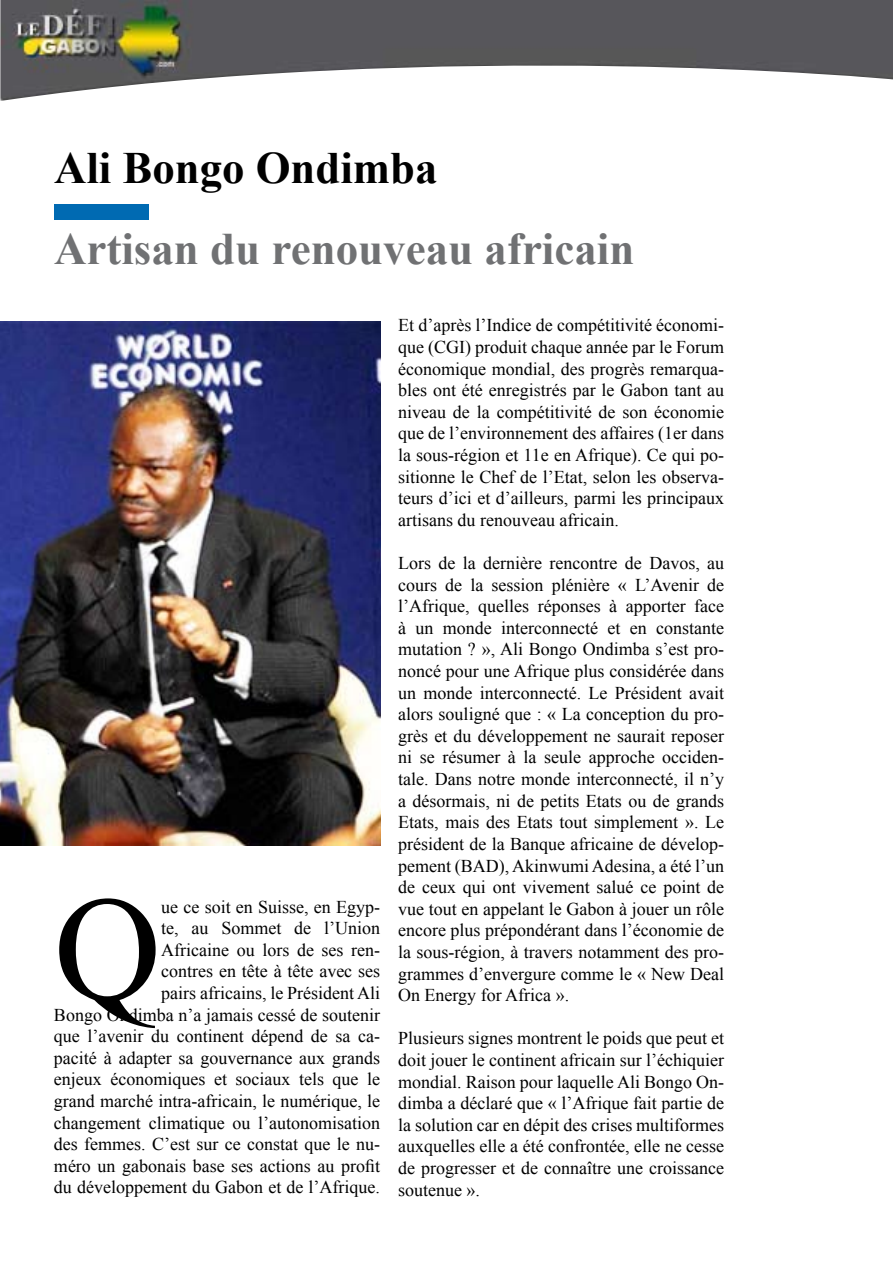
<style>
.page{position:relative;width:893px;height:1263px;background:#fff}
.page>*{position:absolute;margin:0;border:0;box-sizing:border-box;transform-origin:0 0}
.t1{font:148.5px "Times New Roman";color:#000}
.t2{font:700 45px "Times New Roman";color:#707173}
.t3{font:700 44.85px "Times New Roman";color:#000}
.t4{font:18px/21.6px "Times New Roman";color:#000;text-align:justify}
</style>
<div class="page">
<img style="left:0;top:0;width:893px;height:101px">
<div style="left:54px;top:204px;width:95px;height:16px;background:#006ab2"></div>
<img style="left:0;top:322px;width:380px;height:523px">
<h3 class="t3" style="left:54px;top:136px;width:385px">Ali Bongo Ondimba</h3>
<h2 class="t2" style="left:54px;top:217px;width:582px">Artisan du renouveau africain</h2>
<h1 class="t1" style="left:54px;top:844px;width:109px">Q</h1>
<p class="t4" style="left:54px;top:895px;width:328px;text-align:right">ue ce soit en Suisse, en Egyp-<br>te, au Sommet de l’Union<br>Africaine ou lors de ses ren-<br>contres en tête à tête avec ses<br>pairs africains, le Président Ali<br>Bongo Ondimba n’a jamais cessé de soutenir que l’avenir du continent dépend de sa ca&shy;pacité à adapter sa gouvernance aux grands enjeux économiques et sociaux tels que le grand marché intra-africain, le numérique, le changement climatique ou l’autonomisation des femmes. C’est sur ce constat que le nu&shy;méro un gabonais base ses actions au profit du développement du Gabon et de l’Afrique.</p>
<p class="t4" style="left:398px;top:314px;width:328px">Et d’après l’Indice de compétitivité économi&shy;que (CGI) produit chaque année par le Forum économique mondial, des progrès remarqua&shy;bles ont été enregistrés par le Gabon tant au niveau de la compétitivité de son économie que de l’environnement des affaires (1er dans la sous-région et 11e en Afrique). Ce qui po&shy;sitionne le Chef de l’Etat, selon les observa&shy;teurs d’ici et d’ailleurs, parmi les principaux artisans du renouveau africain.</p>
<p class="t4" style="left:398px;top:552px;width:328px">Lors de la dernière rencontre de Davos, au cours de la session plénière « L’Avenir de l’Afrique, quelles réponses à apporter face à un monde interconnecté et en constante mutation ? », Ali Bongo Ondimba s’est pro&shy;noncé pour une Afrique plus considérée dans un monde interconnecté. Le Président avait alors souligné que : « La conception du pro&shy;grès et du développement ne saurait reposer ni se résumer à la seule approche occiden&shy;tale. Dans notre monde interconnecté, il n’y a désormais, ni de petits Etats ou de grands Etats, mais des Etats tout simplement ». Le président de la Banque africaine de dévelop&shy;pement (BAD), Akinwumi Adesina, a été l’un de ceux qui ont vivement salué ce point de vue tout en appelant le Gabon à jouer un rôle encore plus prépondérant dans l’économie de la sous-région, à travers notamment des pro&shy;grammes d’envergure comme le « New Deal On Energy for Africa ».</p>
<p class="t4" style="left:398px;top:1027px;width:328px">Plusieurs signes montrent le poids que peut et doit jouer le continent africain sur l’échiquier mondial. Raison pour laquelle Ali Bongo On&shy;dimba a déclaré que « l’Afrique fait partie de la solution car en dépit des crises multiformes auxquelles elle a été confrontée, elle ne cesse de progresser et de connaître une croissance soutenue ».</p>
</div>
